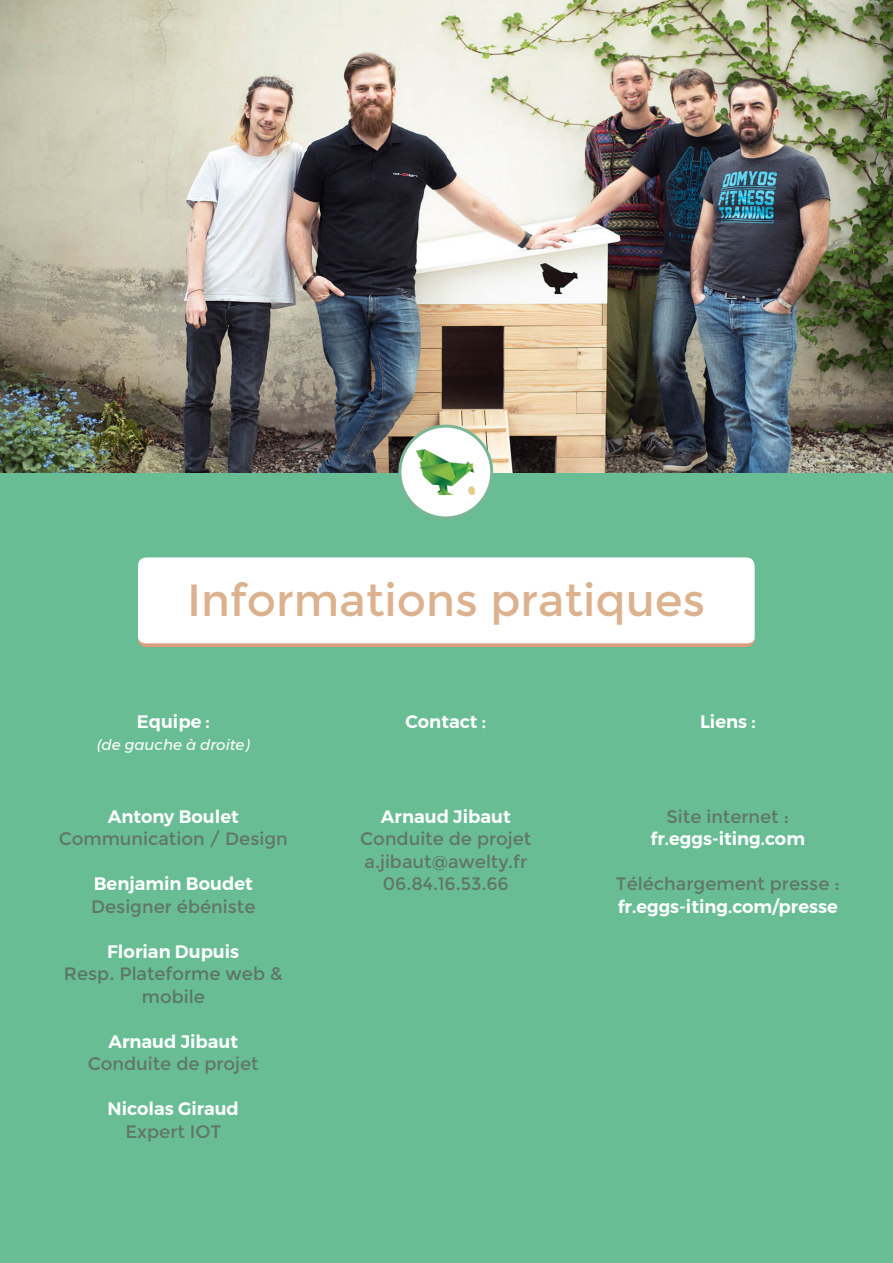
<style>
.page{position:relative;width:893px;height:1263px;background:#fff}
.page>*{position:absolute;margin:0;border:0;box-sizing:border-box;transform-origin:0 0}
.t1{font:45px "Montserrat";color:#dbb28d}
.t2{font:18px/22.5px "Montserrat";color:#617668;text-align:center}
.t3{font:600 18px "Montserrat";color:#fff}
.t4{font:18px/22.5px "Montserrat";color:#5b7667;text-align:center}
.t5{font:italic 15px "Montserrat";color:#fff}
</style>
<div class="page">
<div style="left:0;top:472px;width:893px;height:791px;background:#69bd95"></div>
<img style="left:0;top:0;width:893px;height:472px">
<div style="left:400px;top:426px;width:92px;height:92px;background:#fff;border-radius:50%"></div>
<div style="left:398px;top:425px;width:95px;height:94px;border:3px solid #7ab695;border-radius:50%"></div>
<img style="left:417px;top:450px;width:58px;height:44px">
<div style="left:138px;top:554px;width:619px;height:93px;background:#ce8056;opacity:.75"></div>
<h1 class="t1" style="left:187px;top:574px;width:520px">Informations pratiques</h1>
<p class="t3" style="left:137px;top:707px;width:75px">Equipe :</p>
<p class="t5" style="left:97px;top:733px;width:154px">(de gauche à droite)</p>
<p class="t3" style="left:108px;top:802px;width:133px">Antony Boulet</p>
<p class="t2" style="left:59px;top:828px;width:231px">Communication / Design</p>
<p class="t3" style="left:94px;top:869px;width:160px">Benjamin Boudet</p>
<p class="t2" style="left:91px;top:895px;width:166px">Designer ébéniste</p>
<p class="t3" style="left:107px;top:937px;width:133px">Florian Dupuis</p>
<p class="t4" style="left:64px;top:963px;width:220px">Resp. Plateforme web &amp; mobile</p>
<p class="t3" style="left:108px;top:1027px;width:131px">Arnaud Jibaut</p>
<p class="t2" style="left:88px;top:1053px;width:173px">Conduite de projet</p>
<p class="t3" style="left:108px;top:1094px;width:133px">Nicolas Giraud</p>
<p class="t2" style="left:125px;top:1120px;width:97px">Expert IOT</p>
<p class="t3" style="left:406px;top:707px;width:82px">Contact :</p>
<p class="t3" style="left:700px;top:707px;width:57px">Liens :</p>
<p class="t3" style="left:381px;top:802px;width:131px">Arnaud Jibaut</p>
<p class="t2" style="left:360px;top:828px;width:173px">Conduite de projet a.jibaut@awelty.fr<br>06.84.16.53.66</p>
<p class="t2" style="left:666px;top:805px;width:124px">Site internet :</p>
<p class="t3" style="left:650px;top:824px;width:156px">fr.eggs-iting.com</p>
<p class="t2" style="left:616px;top:873px;width:225px">Téléchargement presse :</p>
<p class="t3" style="left:618px;top:892px;width:222px">fr.eggs-iting.com/presse</p>
</div>
